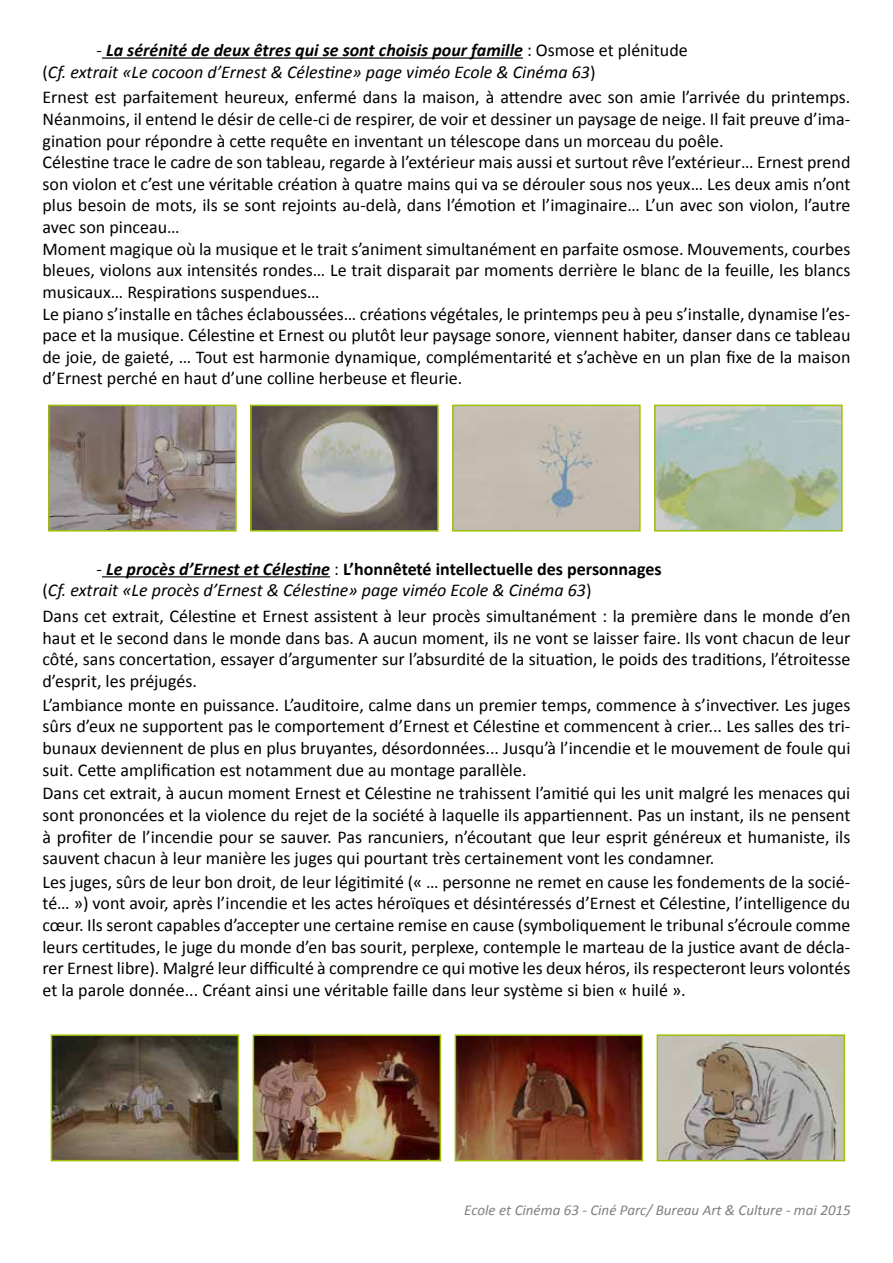
<style>
.page{position:relative;width:893px;height:1263px;background:#fff}
.page>*{position:absolute;margin:0;border:0;box-sizing:border-box;transform-origin:0 0}
.t1{font:18px/21.6px "Calibri";color:#000;text-align:justify}
.t2{font:italic 18px/21.6px "Calibri";color:#000}
.t3{font:italic 15px "Calibri";color:#7e8083}
.s1{font-style:normal}
.s2{font-weight:700}
.s3{font-weight:700;font-style:normal}
</style>
<div class="page">
<hr style="left:102px;top:57px;width:421px;height:2px;background:#000">
<hr style="left:102px;top:576px;width:228px;height:1px;background:#000">
<img style="left:51px;top:408px;width:183px;height:120px">
<div style="left:48px;top:405px;width:189px;height:126px;border:2px solid #9ec105"></div>
<img style="left:253px;top:408px;width:183px;height:120px">
<div style="left:250px;top:405px;width:189px;height:126px;border:2px solid #9ec105"></div>
<img style="left:455px;top:408px;width:183px;height:120px">
<div style="left:452px;top:405px;width:189px;height:126px;border:2px solid #9ec105"></div>
<img style="left:657px;top:408px;width:183px;height:120px">
<div style="left:654px;top:405px;width:189px;height:126px;border:2px solid #9ec105"></div>
<img style="left:54px;top:1037px;width:182px;height:121px">
<div style="left:51px;top:1034px;width:188px;height:127px;border:2px solid #9ec105"></div>
<img style="left:256px;top:1037px;width:182px;height:121px">
<div style="left:253px;top:1034px;width:188px;height:127px;border:2px solid #9ec105"></div>
<img style="left:458px;top:1037px;width:182px;height:121px">
<div style="left:455px;top:1034px;width:188px;height:127px;border:2px solid #9ec105"></div>
<img style="left:660px;top:1037px;width:182px;height:121px">
<div style="left:657px;top:1034px;width:188px;height:127px;border:2px solid #9ec105"></div>
<p class="t2" style="left:43px;top:38px;width:647px;text-indent:54px"><span class="s1">-</span> <span class="s2">La sérénité de deux êtres qui se sont choisis pour famille</span> <span class="s1">: Osmose et plénitude (</span>Cf. extrait «Le cocoon d’Ernest &amp; Célestine» page viméo Ecole &amp; Cinéma 63<span class="s1">)</span></p>
<p class="t1" style="left:43px;top:86px;width:809px;text-align:left">Ernest est parfaitement heureux, enfermé dans la maison, à attendre avec son amie l’arrivée du printemps.<br>Néanmoins, il entend le désir de celle-ci de respirer, de voir et dessiner un paysage de neige. Il fait preuve d’ima&shy;gination pour répondre à cette requête en inventant un télescope dans un morceau du poêle.<br>Célestine trace le cadre de son tableau, regarde à l’extérieur mais aussi et surtout rêve l’extérieur… Ernest prend son violon et c’est une véritable création à quatre mains qui va se dérouler sous nos yeux… Les deux amis n’ont plus besoin de mots, ils se sont rejoints au-delà, dans l’émotion et l’imaginaire… L’un avec son violon, l’autre avec son pinceau…<br>Moment magique où la musique et le trait s’animent simultanément en parfaite osmose. Mouvements, courbes bleues, violons aux intensités rondes… Le trait disparait par moments derrière le blanc de la feuille, les blancs musicaux… Respirations suspendues…<br>Le piano s’installe en tâches éclaboussées… créations végétales, le printemps peu à peu s’installe, dynamise l’es&shy;pace et la musique. Célestine et Ernest ou plutôt leur paysage sonore, viennent habiter, danser dans ce tableau de joie, de gaieté, … Tout est harmonie dynamique, complémentarité et s’achève en un plan fixe de la maison d’Ernest perché en haut d’une colline herbeuse et fleurie.</p>
<p class="t2" style="left:43px;top:557px;width:621px;text-indent:54px"><span class="s1">-</span> <span class="s2">Le procès d’Ernest et Célestine</span> <span class="s1">:</span> <span class="s3">L’honnêteté intellectuelle des personnages </span><span class="s1">(</span>Cf. extrait «Le procès d’Ernest &amp; Célestine» page viméo Ecole &amp; Cinéma 63<span class="s1">)</span></p>
<p class="t1" style="left:43px;top:605px;width:809px">Dans cet extrait, Célestine et Ernest assistent à leur procès simultanément : la première dans le monde d’en haut et le second dans le monde dans bas. A aucun moment, ils ne vont se laisser faire. Ils vont chacun de leur côté, sans concertation, essayer d’argumenter sur l’absurdité de la situation, le poids des traditions, l’étroitesse d’esprit, les préjugés.</p>
<p class="t1" style="left:43px;top:693px;width:809px">L’ambiance monte en puissance. L’auditoire, calme dans un premier temps, commence à s’invectiver. Les juges sûrs d’eux ne supportent pas le comportement d’Ernest et Célestine et commencent à crier... Les salles des tri&shy;bunaux deviennent de plus en plus bruyantes, désordonnées... Jusqu’à l’incendie et le mouvement de foule qui suit. Cette amplification est notamment due au montage parallèle.</p>
<p class="t1" style="left:43px;top:782px;width:809px">Dans cet extrait, à aucun moment Ernest et Célestine ne trahissent l’amitié qui les unit malgré les menaces qui sont prononcées et la violence du rejet de la société à laquelle ils appartiennent. Pas un instant, ils ne pensent à profiter de l’incendie pour se sauver. Pas rancuniers, n’écoutant que leur esprit généreux et humaniste, ils sauvent chacun à leur manière les juges qui pourtant très certainement vont les condamner.</p>
<p class="t1" style="left:43px;top:871px;width:809px">Les juges, sûrs de leur bon droit, de leur légitimité (« … personne ne remet en cause les fondements de la socié&shy;té… ») vont avoir, après l’incendie et les actes héroïques et désintéressés d’Ernest et Célestine, l’intelligence du cœur. Ils seront capables d’accepter une certaine remise en cause (symboliquement le tribunal s’écroule comme leurs certitudes, le juge du monde d’en bas sourit, perplexe, contemple le marteau de la justice avant de décla&shy;rer Ernest libre). Malgré leur difficulté à comprendre ce qui motive les deux héros, ils respecteront leurs volontés et la parole donnée... Créant ainsi une véritable faille dans leur système si bien « huilé ».</p>
<p class="t3" style="left:464px;top:1200px;width:388px">Ecole et Cinéma 63 - Ciné Parc/ Bureau Art &amp; Culture - mai 2015</p>
</div>
